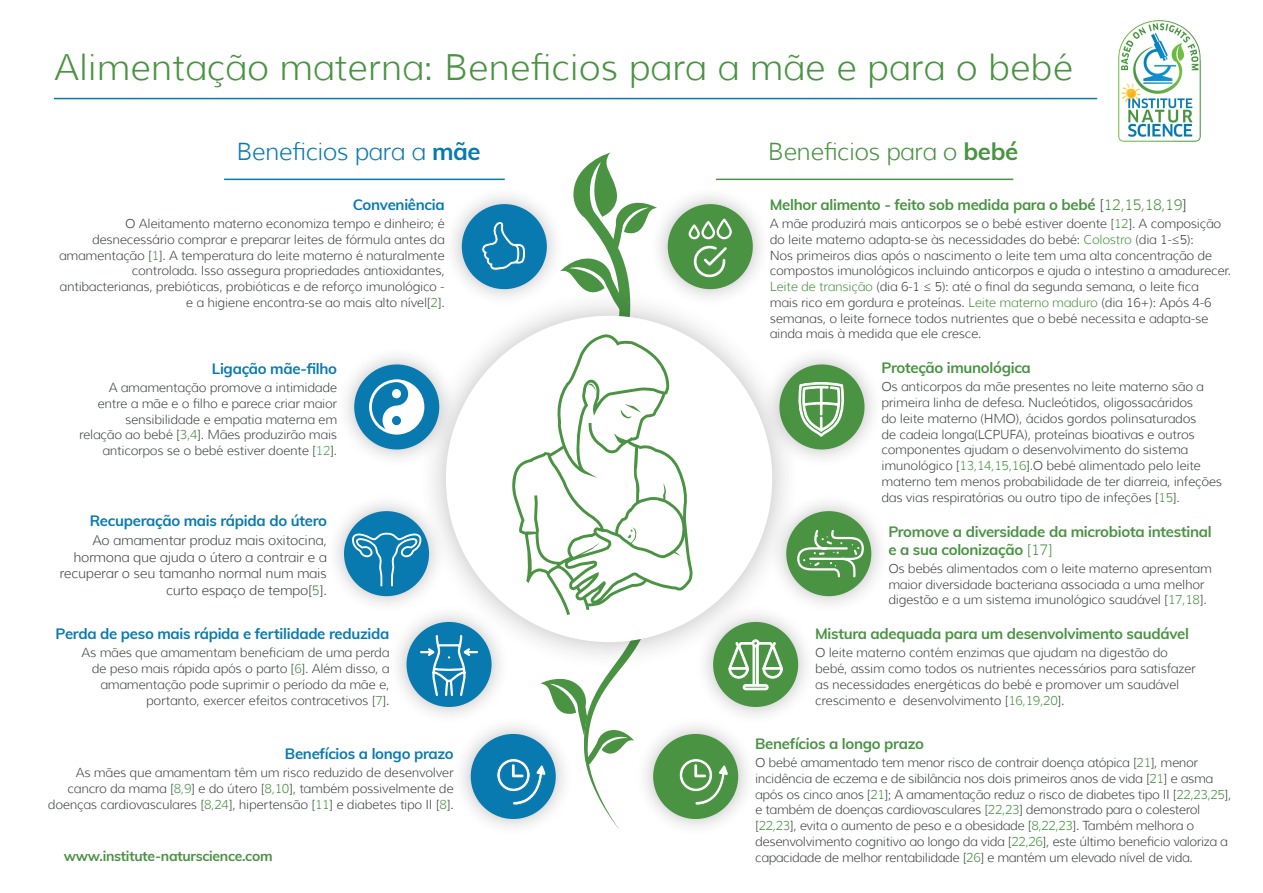
<style>
.page{position:relative;width:1263px;height:893px;background:#fff}
.page>*{position:absolute;margin:0;border:0;box-sizing:border-box;transform-origin:0 0}
.t1{font:300 36px "Muli";color:#499342}
.t2{font:300 24px "Muli";letter-spacing:-.02em;color:#499342}
.t3{font:300 24px "Muli";letter-spacing:-.02em;color:#087ab0}
.t4{font:700 15px/18px "Muli";letter-spacing:-.02em;color:#499342}
.t5{font:700 15px "Muli";letter-spacing:-.02em;color:#087ab0}
.t6{font:700 13.95px "Muli";letter-spacing:-.02em;color:#499342}
.t7{font:300 13.5px/16.5px "Muli";letter-spacing:-.02em;color:#414445;text-align:right}
.t8{font:300 12.75px/15.8px "Muli";letter-spacing:-.02em;color:#414445}
.s1{font-weight:700}
.s2{color:#499342}
.s3{color:#40ae49}
.s4{font-weight:300;color:#414445}
.s5{font-weight:300}
</style>
<div class="page">
<div style="left:650px;top:186px;width:121px;height:122px;background:#231f20;opacity:.3"></div>
<div style="left:668px;top:204px;width:85px;height:85px;background:#499342;border-radius:50%"></div>
<svg style="left:688px;top:218px;width:44px;height:22px"></svg>
<svg style="left:694px;top:246px;width:33px;height:31px"></svg>
<div style="left:635px;top:716px;width:122px;height:121px;background:#231f20;opacity:.3"></div>
<div style="left:653px;top:734px;width:85px;height:85px;background:#499342;border-radius:50%"></div>
<svg style="left:679px;top:758px;width:50px;height:48px"></svg>
<div style="left:695px;top:604px;width:121px;height:121px;background:#231f20;opacity:.3"></div>
<div style="left:713px;top:622px;width:85px;height:85px;background:#499342;border-radius:50%"></div>
<svg style="left:728px;top:670px;width:55px;height:20px"></svg>
<div style="left:761px;top:346px;width:122px;height:122px;background:#231f20;opacity:.3"></div>
<div style="left:779px;top:364px;width:85px;height:85px;background:#499342;border-radius:50%"></div>
<svg style="left:800px;top:382px;width:44px;height:55px"></svg>
<div style="left:768px;top:493px;width:122px;height:122px;background:#231f20;opacity:.3"></div>
<div style="left:786px;top:511px;width:85px;height:85px;background:#499342;border-radius:50%"></div>
<svg style="left:800px;top:529px;width:65px;height:49px"></svg>
<div style="left:326px;top:493px;width:121px;height:122px;background:#231f20;opacity:.3"></div>
<div style="left:418px;top:287px;width:382px;height:383px;background:#231f20;opacity:.3"></div>
<div style="left:446px;top:316px;width:326px;height:326px;background:#fff;border-radius:50%"></div>
<svg style="left:700px;top:352px;width:42px;height:265px"></svg>
<svg style="left:657px;top:331px;width:37px;height:260px"></svg>
<svg style="left:349px;top:153px;width:308px;height:677px"></svg>
<hr style="left:54px;top:98px;width:1043px;height:1px;background:#087ab0">
<hr style="left:224px;top:179px;width:281px;height:1px;background:#087ab0">
<hr style="left:716px;top:179px;width:297px;height:1px;background:#499342">
<img style="left:1118px;top:20px;width:82px;height:122px">
<p class="t1" style="left:54px;top:45px;width:1020px">Alimentação materna: Beneficios para a mãe e para o bebé</p>
<p class="t3" style="left:236px;top:137px;width:246px">Beneficios para a <span class="s1">mãe</span></p>
<p class="t5" style="left:353px;top:194px;width:93px">Conveniência</p>
<p class="t8" style="left:59px;top:216px;width:387px;text-align:right">O Aleitamento materno economiza tempo e dinheiro; é desnecessário comprar e preparar leites de fórmula antes da amamentação [<span class="s2">1</span>]. A temperatura do leite materno é naturalmente controlada. Isso assegura propriedades antioxidantes, antibacterianas, prebióticas, probióticas e de reforço imunológico - e a higiene encontra-se ao mais alto nível[<span class="s2">2</span>].</p>
<p class="t5" style="left:212px;top:358px;width:127px">Ligação mãe-filho</p>
<p class="t8" style="left:79px;top:380px;width:260px;text-align:right">A amamentação promove a intimidade entre a mãe e o filho e parece criar maior sensibilidade e empatia materna em relação ao bebé [<span class="s2">3,4</span>]. Mães produzirão mais anticorpos se o bebé estiver doente [<span class="s3">12</span>].</p>
<p class="t5" style="left:90px;top:510px;width:239px">Recuperação mais rápida do útero</p>
<p class="t7" style="left:60px;top:532px;width:269px">Ao amamentar produz mais oxitocina, hormona que ajuda o útero a contrair e a recuperar o seu tamanho normal num mais curto espaço de tempo[<span class="s2">5</span>].</p>
<p class="t5" style="left:56px;top:623px;width:335px">Perda de peso mais rápida e fertilidade reduzida</p>
<p class="t8" style="left:82px;top:645px;width:309px;text-align:right">As mães que amamentam beneficiam de uma perda de peso mais rápida após o parto [<span class="s2">6</span>]. Além disso, a amamentação pode suprimir o período da mãe e, portanto, exercer efeitos contracetivos [<span class="s2">7</span>].</p>
<p class="t5" style="left:285px;top:743px;width:170px">Benefícios a longo prazo</p>
<p class="t8" style="left:48px;top:765px;width:407px;text-align:right">As mães que amamentam têm um risco reduzido de desenvolver cancro da mama [<span class="s2">8,9</span>] e do útero [<span class="s2">8,10</span>], também possivelmente de doenças cardiovasculares [<span class="s2">8,24</span>], hipertensão [<span class="s2">11</span>] e diabetes tipo II [<span class="s2">8</span>].</p>
<p class="t6" style="left:64px;top:846px;width:210px">www.institute-naturscience.com</p>
<p class="t2" style="left:768px;top:137px;width:252px">Beneficios para o <span class="s1">bebé</span></p>
<p class="t4" style="left:770px;top:195px;width:418px">Melhor alimento - feito sob medida para o bebé <span class="s4">[</span><span class="s5">12,15,18,19</span><span class="s4">]</span></p>
<p class="t8" style="left:770px;top:216px;width:463px">A mãe produzirá mais anticorpos se o bebé estiver doente [<span class="s2">12</span>]. A composição do leite materno adapta-se às necessidades do bebé: <span class="s2">Colostro</span> (dia 1-≤5):<br>Nos primeiros dias após o nascimento o leite tem uma alta concentração de compostos imunológicos incluindo anticorpos e ajuda o intestino a amadurecer.<br><span class="s2">Leite de transição</span> (dia 6-1 ≤ 5): até o final da segunda semana, o leite fica<br>mais rico em gordura e proteínas. <span class="s2">Leite materno maduro</span> (dia 16+): Após 4-6 semanas, o leite fornece todos nutrientes que o bebé necessita e adapta-se ainda mais à medida que ele cresce.</p>
<p class="t4" style="left:881px;top:358px;width:151px">Proteção imunológica</p>
<p class="t8" style="left:881px;top:379px;width:342px">Os anticorpos da mãe presentes no leite materno são a primeira linha de defesa. Nucleótidos, oligossacáridos<br>do leite materno (HMO), ácidos gordos polinsaturados<br>de cadeia longa(LCPUFA), proteínas bioativas e outros componentes ajudam o desenvolvimento do sistema imunológico [<span class="s2">13,14,15,16</span>].O bebé alimentado pelo leite materno tem menos probabilidade de ter diarreia, infeções das vias respiratórias ou outro tipo de infeções [<span class="s2">15</span>].</p>
<p class="t4" style="left:888px;top:522px;width:325px">Promove a diversidade da microbiota intestinal e a sua colonização <span class="s5">[17]</span></p>
<p class="t8" style="left:888px;top:560px;width:325px">Os bebés alimentados com o leite materno apresentam maior diversidade bacteriana associada a uma melhor digestão e a um sistema imunológico saudável [<span class="s2">17,18</span>].</p>
<p class="t4" style="left:815px;top:624px;width:375px">Mistura adequada para um desenvolvimento saudável</p>
<p class="t8" style="left:815px;top:645px;width:382px">O leite materno contém enzimas que ajudam na digestão do bebé, assim como todos os nutrientes necessários para satisfazer as necessidades energéticas do bebé e promover um saudável crescimento e desenvolvimento [<span class="s2">16,19,20</span>].</p>
<p class="t4" style="left:755px;top:734px;width:170px">Benefícios a longo prazo</p>
<p class="t8" style="left:755px;top:755px;width:478px">O bebé amamentado tem menor risco de contrair doença atópica [<span class="s2">21</span>], menor incidência de eczema e de sibilância nos dois primeiros anos de vida [<span class="s2">21</span>] e asma após os cinco anos [<span class="s2">21</span>]; A amamentação reduz o risco de diabetes tipo II [<span class="s2">22,23,25</span>], e também de doenças cardiovasculares [<span class="s2">22,23</span>] demonstrado para o colesterol [<span class="s2">22,23</span>], evita o aumento de peso e a obesidade [<span class="s2">8,22,23</span>]. Também melhora o desenvolvimento cognitivo ao longo da vida [<span class="s2">22,26</span>], este último beneficio valoriza a capacidade de melhor rentabilidade [<span class="s2">26</span>] e mantém um elevado nível de vida.</p>
</div>
